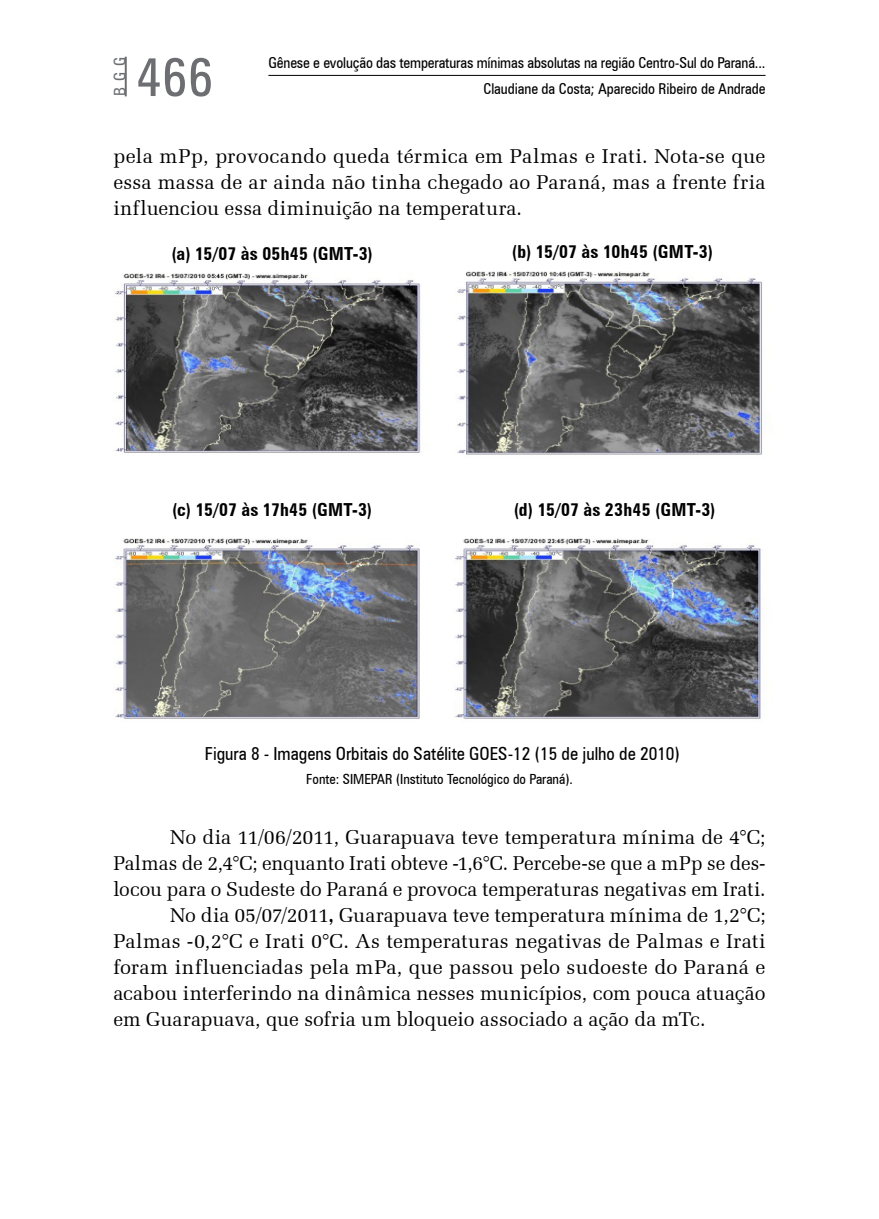
<style>
.page{position:relative;width:879px;height:1219px;background:#fff}
.page>*{position:absolute;margin:0;border:0;box-sizing:border-box;transform-origin:0 0}
.t1{font:condensed 54px "Zurich BT";color:#6d6e71}
.t2{font:20px/26px "Zapf Elliptical 711 BT";letter-spacing:.005em;color:#000;text-align:justify}
.t3{font:700 condensed 18px "Zurich BT";letter-spacing:.015em;color:#000}
.t4{font:condensed 18px "Zurich BT";color:#000}
.t5{font:condensed 16px "Zurich BT";color:#6d6e71}
.t6{font:condensed 15px "Zurich BT";letter-spacing:-.01em;color:#000}
.t7{font:condensed 14px "Zurich BT";color:#000}
.s1{font-weight:700}
</style>
<div class="page">
<hr style="left:268px;top:75px;width:497px;height:1px;background:#000">
<hr style="left:125px;top:57px;width:2px;height:39px;background:#6d6e71">
<img style="left:113px;top:273px;width:308px;height:180px">
<img style="left:456px;top:271px;width:313px;height:184px">
<img style="left:113px;top:538px;width:307px;height:181px">
<img style="left:454px;top:538px;width:308px;height:181px">
<p class="t5" style="left:110px;top:96px;width:41px;rotate:-90deg">BGG</p>
<h1 class="t1" style="left:136px;top:44px;width:79px">466</h1>
<p class="t6" style="left:268px;top:54px;width:498px">Gênese e evolução das temperaturas mínimas absolutas na região Centro-Sul do Paraná...</p>
<p class="t6" style="left:483px;top:80px;width:283px">Claudiane da Costa; Aparecido Ribeiro de Andrade</p>
<p class="t2" style="left:113px;top:143px;width:653px">pela mPp, provocando queda térmica em Palmas e Irati. Nota-se que essa massa de ar ainda não tinha chegado ao Paraná, mas a frente fria influenciou essa diminuição na temperatura.</p>
<p class="t3" style="left:171px;top:243px;width:203px">(a) 15/07 às 05h45 (GMT-3)</p>
<p class="t3" style="left:512px;top:241px;width:203px">(b) 15/07 às 10h45 (GMT-3)</p>
<p class="t3" style="left:172px;top:499px;width:202px">(c) 15/07 às 17h45 (GMT-3)</p>
<p class="t3" style="left:514px;top:499px;width:203px">(d) 15/07 às 23h45 (GMT-3)</p>
<p class="t4" style="left:205px;top:743px;width:476px">Figura 8 - Imagens Orbitais do Satélite GOES-12 (15 de julho de 2010)</p>
<p class="t7" style="left:306px;top:771px;width:268px">Fonte: SIMEPAR (Instituto Tecnológico do Paraná).</p>
<p class="t2" style="left:170px;top:824px;width:597px">No dia 11/06/2011, Guarapuava teve temperatura mínima de 4°C;</p>
<p class="t2" style="left:113px;top:850px;width:653px">Palmas de 2,4°C; enquanto Irati obteve -1,6°C. Percebe-se que a mPp se des-</p>
<p class="t2" style="left:113px;top:876px;width:654px">locou para o Sudeste do Paraná e provoca temperaturas negativas em Irati.</p>
<p class="t2" style="left:170px;top:902px;width:597px">No dia 05/07/2011<span class="s1">,</span> Guarapuava teve temperatura mínima de 1,2°C;</p>
<p class="t2" style="left:113px;top:928px;width:653px">Palmas -0,2°C e Irati 0°C. As temperaturas negativas de Palmas e Irati</p>
<p class="t2" style="left:113px;top:954px;width:653px">foram influenciadas pela mPa, que passou pelo sudoeste do Paraná e</p>
<p class="t2" style="left:113px;top:980px;width:653px">acabou interferindo na dinâmica nesses municípios, com pouca atuação</p>
<p class="t2" style="left:113px;top:1006px;width:593px">em Guarapuava, que sofria um bloqueio associado a ação da mTc.</p>
</div>
